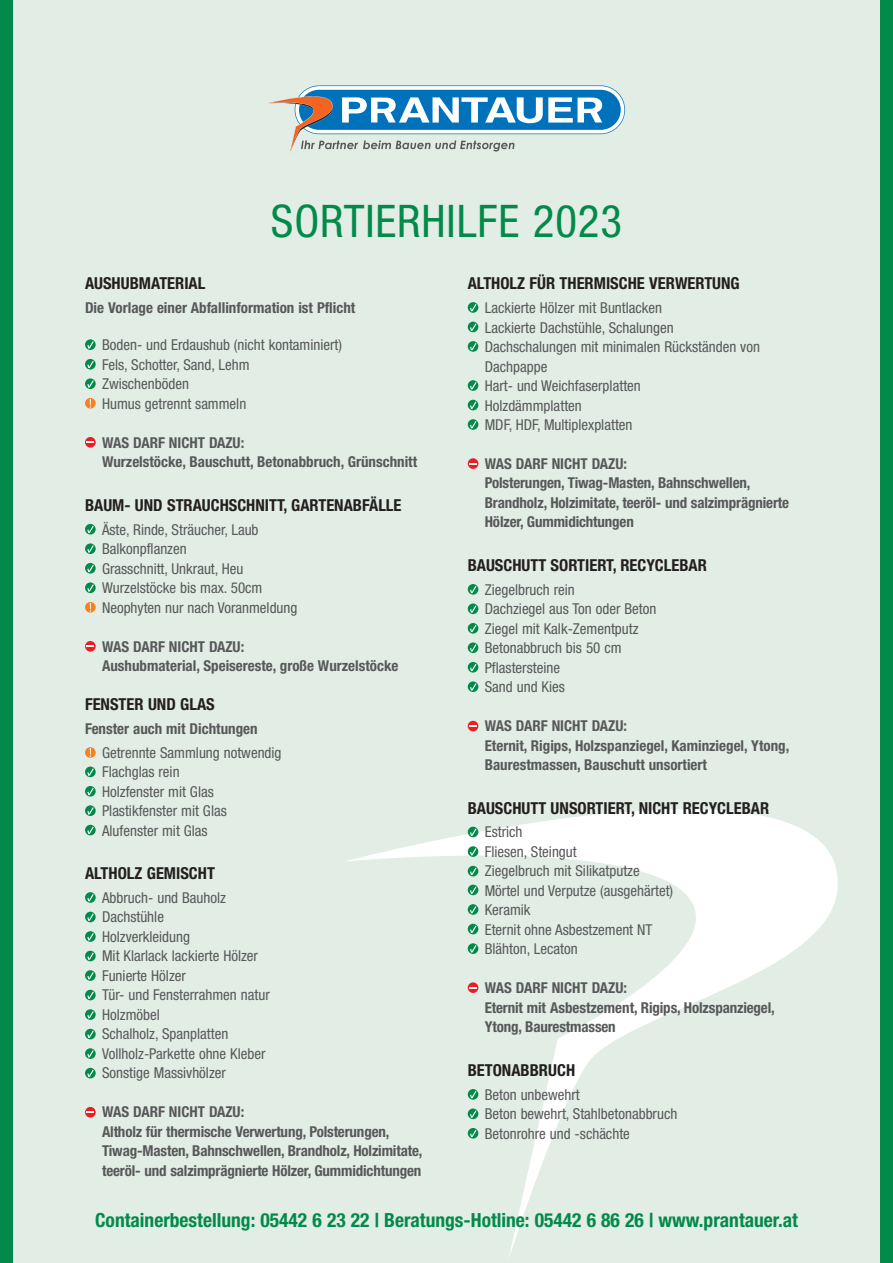
<style>
.page{position:relative;width:893px;height:1263px;background:#e2ede5}
.page>*{position:absolute;margin:0;border:0;box-sizing:border-box;transform-origin:0 0}
.t1{font:condensed 45px "Helvetica Neue LT Std";letter-spacing:.02em;color:#038a4b}
.t2{font:700 condensed 19.5px "Helvetica Neue LT Std";color:#038a4b}
.t3{font:700 condensed 16.5px "Helvetica Neue LT Std";color:#231f20}
.t4{font:condensed 15px/19.5px "Helvetica Neue LT Std";color:#57585a}
.t5{font:700 condensed 15px/19.5px "Helvetica Neue LT Std";letter-spacing:-.01em;color:#57585a}
</style>
<div class="page">
<svg style="left:348px;top:727px;width:490px;height:530px"></svg>
<div style="left:0;top:0;width:13px;height:1263px;background:#038a4b"></div>
<div style="left:880px;top:0;width:13px;height:1263px;background:#038a4b"></div>
<svg style="left:268px;top:85px;width:357px;height:70px"></svg>
<svg style="left:85px;top:339px;width:11px;height:11px"></svg>
<svg style="left:87px;top:341px;width:7px;height:7px"></svg>
<div style="left:468px;top:341px;width:10px;height:11px;background:#038a4b;border-radius:50%"></div>
<svg style="left:470px;top:343px;width:6px;height:7px"></svg>
<div style="left:468px;top:302px;width:10px;height:11px;background:#038a4b;border-radius:50%"></div>
<svg style="left:470px;top:304px;width:6px;height:7px"></svg>
<svg style="left:468px;top:380px;width:10px;height:11px"></svg>
<svg style="left:470px;top:382px;width:6px;height:7px"></svg>
<svg style="left:468px;top:419px;width:10px;height:11px"></svg>
<svg style="left:470px;top:421px;width:6px;height:7px"></svg>
<svg style="left:468px;top:322px;width:10px;height:10px"></svg>
<svg style="left:470px;top:323px;width:6px;height:8px"></svg>
<svg style="left:468px;top:400px;width:10px;height:10px"></svg>
<svg style="left:470px;top:401px;width:6px;height:8px"></svg>
<svg style="left:85px;top:359px;width:11px;height:10px"></svg>
<svg style="left:87px;top:361px;width:7px;height:7px"></svg>
<svg style="left:85px;top:524px;width:11px;height:10px"></svg>
<svg style="left:87px;top:526px;width:7px;height:7px"></svg>
<div style="left:85px;top:912px;width:11px;height:10px;background:#038a4b;border-radius:50%"></div>
<svg style="left:87px;top:913px;width:7px;height:8px"></svg>
<svg style="left:85px;top:582px;width:11px;height:11px"></svg>
<svg style="left:87px;top:584px;width:7px;height:8px"></svg>
<svg style="left:85px;top:378px;width:11px;height:11px"></svg>
<svg style="left:87px;top:380px;width:7px;height:8px"></svg>
<svg style="left:85px;top:543px;width:11px;height:11px"></svg>
<svg style="left:87px;top:545px;width:7px;height:8px"></svg>
<svg style="left:85px;top:931px;width:11px;height:11px"></svg>
<svg style="left:87px;top:933px;width:7px;height:7px"></svg>
<svg style="left:85px;top:970px;width:11px;height:11px"></svg>
<svg style="left:87px;top:972px;width:7px;height:7px"></svg>
<svg style="left:85px;top:1009px;width:11px;height:11px"></svg>
<svg style="left:87px;top:1011px;width:7px;height:7px"></svg>
<svg style="left:85px;top:563px;width:11px;height:11px"></svg>
<svg style="left:87px;top:565px;width:7px;height:7px"></svg>
<div style="left:85px;top:951px;width:11px;height:10px;background:#038a4b;border-radius:50%"></div>
<svg style="left:87px;top:952px;width:7px;height:8px"></svg>
<div style="left:85px;top:990px;width:11px;height:10px;background:#038a4b;border-radius:50%"></div>
<svg style="left:87px;top:991px;width:7px;height:8px"></svg>
<div style="left:85px;top:1029px;width:11px;height:10px;background:#038a4b;border-radius:50%"></div>
<svg style="left:87px;top:1030px;width:7px;height:8px"></svg>
<div style="left:85px;top:437px;width:11px;height:11px;background:#ee1d23;border-radius:50%"></div>
<svg style="left:87px;top:441px;width:7px;height:2px"></svg>
<div style="left:85px;top:641px;width:11px;height:11px;background:#ee1d23;border-radius:50%"></div>
<svg style="left:87px;top:645px;width:7px;height:2px"></svg>
<div style="left:85px;top:1107px;width:11px;height:10px;background:#ee1d23;border-radius:50%"></div>
<svg style="left:87px;top:1111px;width:7px;height:2px"></svg>
<svg style="left:468px;top:458px;width:10px;height:11px"></svg>
<div style="left:85px;top:825px;width:11px;height:10px;background:#038a4b;border-radius:50%"></div>
<svg style="left:87px;top:826px;width:7px;height:8px"></svg>
<svg style="left:85px;top:786px;width:11px;height:11px"></svg>
<svg style="left:87px;top:788px;width:7px;height:7px"></svg>
<div style="left:468px;top:721px;width:10px;height:10px;background:#ee1d23;border-radius:50%"></div>
<svg style="left:469px;top:725px;width:8px;height:2px"></svg>
<svg style="left:468px;top:623px;width:10px;height:11px"></svg>
<svg style="left:470px;top:625px;width:6px;height:7px"></svg>
<svg style="left:468px;top:584px;width:10px;height:11px"></svg>
<svg style="left:470px;top:586px;width:6px;height:7px"></svg>
<svg style="left:468px;top:662px;width:10px;height:10px"></svg>
<svg style="left:470px;top:664px;width:6px;height:7px"></svg>
<svg style="left:468px;top:642px;width:10px;height:11px"></svg>
<svg style="left:470px;top:644px;width:6px;height:8px"></svg>
<svg style="left:468px;top:603px;width:10px;height:11px"></svg>
<svg style="left:470px;top:605px;width:6px;height:8px"></svg>
<svg style="left:468px;top:681px;width:10px;height:11px"></svg>
<svg style="left:470px;top:683px;width:6px;height:7px"></svg>
<svg style="left:468px;top:982px;width:10px;height:11px"></svg>
<svg style="left:468px;top:846px;width:10px;height:11px"></svg>
<svg style="left:470px;top:848px;width:6px;height:7px"></svg>
<svg style="left:468px;top:904px;width:10px;height:11px"></svg>
<svg style="left:470px;top:906px;width:6px;height:7px"></svg>
<svg style="left:468px;top:827px;width:10px;height:10px"></svg>
<svg style="left:470px;top:828px;width:6px;height:8px"></svg>
<svg style="left:468px;top:885px;width:10px;height:10px"></svg>
<svg style="left:470px;top:886px;width:6px;height:8px"></svg>
<svg style="left:468px;top:866px;width:10px;height:10px"></svg>
<svg style="left:470px;top:867px;width:6px;height:8px"></svg>
<svg style="left:468px;top:924px;width:10px;height:10px"></svg>
<svg style="left:470px;top:925px;width:6px;height:8px"></svg>
<svg style="left:468px;top:943px;width:10px;height:11px"></svg>
<svg style="left:470px;top:945px;width:6px;height:7px"></svg>
<svg style="left:85px;top:398px;width:11px;height:11px"></svg>
<svg style="left:85px;top:602px;width:11px;height:11px"></svg>
<svg style="left:85px;top:892px;width:11px;height:11px"></svg>
<svg style="left:87px;top:894px;width:7px;height:7px"></svg>
<svg style="left:85px;top:747px;width:11px;height:11px"></svg>
<div style="left:468px;top:1089px;width:10px;height:11px;background:#038a4b;border-radius:50%"></div>
<svg style="left:470px;top:1091px;width:6px;height:7px"></svg>
<svg style="left:468px;top:1108px;width:10px;height:11px"></svg>
<svg style="left:470px;top:1110px;width:6px;height:8px"></svg>
<svg style="left:468px;top:1128px;width:10px;height:10px"></svg>
<svg style="left:470px;top:1130px;width:6px;height:7px"></svg>
<svg style="left:85px;top:766px;width:11px;height:11px"></svg>
<svg style="left:87px;top:768px;width:7px;height:8px"></svg>
<svg style="left:85px;top:805px;width:11px;height:11px"></svg>
<svg style="left:87px;top:807px;width:7px;height:7px"></svg>
<svg style="left:85px;top:1048px;width:11px;height:11px"></svg>
<svg style="left:87px;top:1050px;width:7px;height:7px"></svg>
<div style="left:85px;top:1068px;width:11px;height:10px;background:#038a4b;border-radius:50%"></div>
<svg style="left:87px;top:1069px;width:7px;height:8px"></svg>
<h1 class="t1" style="left:271px;top:195px;width:353px">SORTIERHILFE 2023</h1>
<p class="t3" style="left:85px;top:273px;width:122px">AUSHUBMATERIAL</p>
<p class="t5" style="left:85px;top:298px;width:272px">Die Vorlage einer Abfallinformation ist Pflicht</p>
<p class="t4" style="left:102px;top:335px;width:241px">Boden- und Erdaushub (nicht kontaminiert)<br>Fels, Schotter, Sand, Lehm<br>Zwischenböden<br>Humus getrennt sammeln</p>
<p class="t5" style="left:102px;top:432px;width:317px">WAS DARF NICHT DAZU:<br>Wurzelstöcke, Bauschutt, Betonabbruch, Grünschnitt</p>
<p class="t3" style="left:85px;top:495px;width:318px">BAUM- UND STRAUCHSCHNITT, GARTENABFÄLLE</p>
<p class="t4" style="left:102px;top:519px;width:197px">Äste, Rinde, Sträucher, Laub<br>Balkonpflanzen<br>Grasschnitt, Unkraut, Heu<br>Wurzelstöcke bis max. 50cm<br>Neophyten nur nach Voranmeldung</p>
<p class="t5" style="left:102px;top:636px;width:298px">WAS DARF NICHT DAZU:<br>Aushubmaterial, Speisereste, große Wurzelstöcke</p>
<p class="t3" style="left:85px;top:694px;width:131px">FENSTER UND GLAS</p>
<p class="t5" style="left:85px;top:718px;width:174px">Fenster auch mit Dichtungen</p>
<p class="t4" style="left:102px;top:742px;width:181px">Getrennte Sammlung notwendig<br>Flachglas rein<br>Holzfenster mit Glas<br>Plastikfenster mit Glas<br>Alufenster mit Glas</p>
<p class="t3" style="left:85px;top:863px;width:131px">ALTHOLZ GEMISCHT</p>
<p class="t4" style="left:102px;top:888px;width:169px">Abbruch- und Bauholz<br>Dachstühle<br>Holzverkleidung<br>Mit Klarlack lackierte Hölzer<br>Funierte Hölzer<br>Tür- und Fensterrahmen natur<br>Holzmöbel<br>Schalholz, Spanplatten<br>Vollholz-Parkette ohne Kleber<br>Sonstige Massivhölzer</p>
<p class="t5" style="left:102px;top:1102px;width:322px">WAS DARF NICHT DAZU:<br>Altholz für thermische Verwertung, Polsterungen, Tiwag-Masten, Bahnschwellen, Brandholz, Holzimitate, teeröl- und salzimprägnierte Hölzer, Gummidichtungen</p>
<p class="t3" style="left:468px;top:273px;width:274px">ALTHOLZ FÜR THERMISCHE VERWERTUNG</p>
<p class="t4" style="left:485px;top:298px;width:277px">Lackierte Hölzer mit Buntlacken<br>Lackierte Dachstühle, Schalungen<br>Dachschalungen mit minimalen Rückständen von<br>Dachpappe<br>Hart- und Weichfaserplatten<br>Holzdämmplatten<br>MDF, HDF, Multiplexplatten</p>
<p class="t5" style="left:485px;top:453px;width:306px">WAS DARF NICHT DAZU:<br>Polsterungen, Tiwag-Masten, Bahnschwellen, Brandholz, Holzimitate, teeröl- und salzimprägnierte Hölzer, Gummidichtungen</p>
<p class="t3" style="left:468px;top:555px;width:241px">BAUSCHUTT SORTIERT, RECYCLEBAR</p>
<p class="t4" style="left:485px;top:579px;width:173px">Ziegelbruch rein<br>Dachziegel aus Ton oder Beton<br>Ziegel mit Kalk-Zementputz<br>Betonabbruch bis 50 cm<br>Pflastersteine<br>Sand und Kies</p>
<p class="t5" style="left:485px;top:716px;width:306px">WAS DARF NICHT DAZU:<br>Eternit, Rigips, Holzspanziegel, Kaminziegel, Ytong,<br>Baurestmassen, Bauschutt unsortiert</p>
<p class="t3" style="left:468px;top:798px;width:303px">BAUSCHUTT UNSORTIERT, NICHT RECYCLEBAR</p>
<p class="t4" style="left:485px;top:822px;width:190px">Estrich<br>Fliesen, Steingut<br>Ziegelbruch mit Silikatputze<br>Mörtel und Verputze (ausgehärtet)<br>Keramik<br>Eternit ohne Asbestzement NT<br>Blähton, Lecaton</p>
<p class="t5" style="left:485px;top:978px;width:291px">WAS DARF NICHT DAZU:<br>Eternit mit Asbestzement, Rigips, Holzspanziegel,<br>Ytong, Baurestmassen</p>
<p class="t3" style="left:468px;top:1060px;width:109px">BETONABBRUCH</p>
<p class="t4" style="left:485px;top:1084px;width:194px">Beton unbewehrt<br>Beton bewehrt, Stahlbetonabbruch<br>Betonrohre und -schächte</p>
<h2 class="t2" style="left:95px;top:1209px;width:704px">Containerbestellung: 05442 6 23 22 | Beratungs-Hotline: 05442 6 86 26 | www.prantauer.at</h2>
</div>
